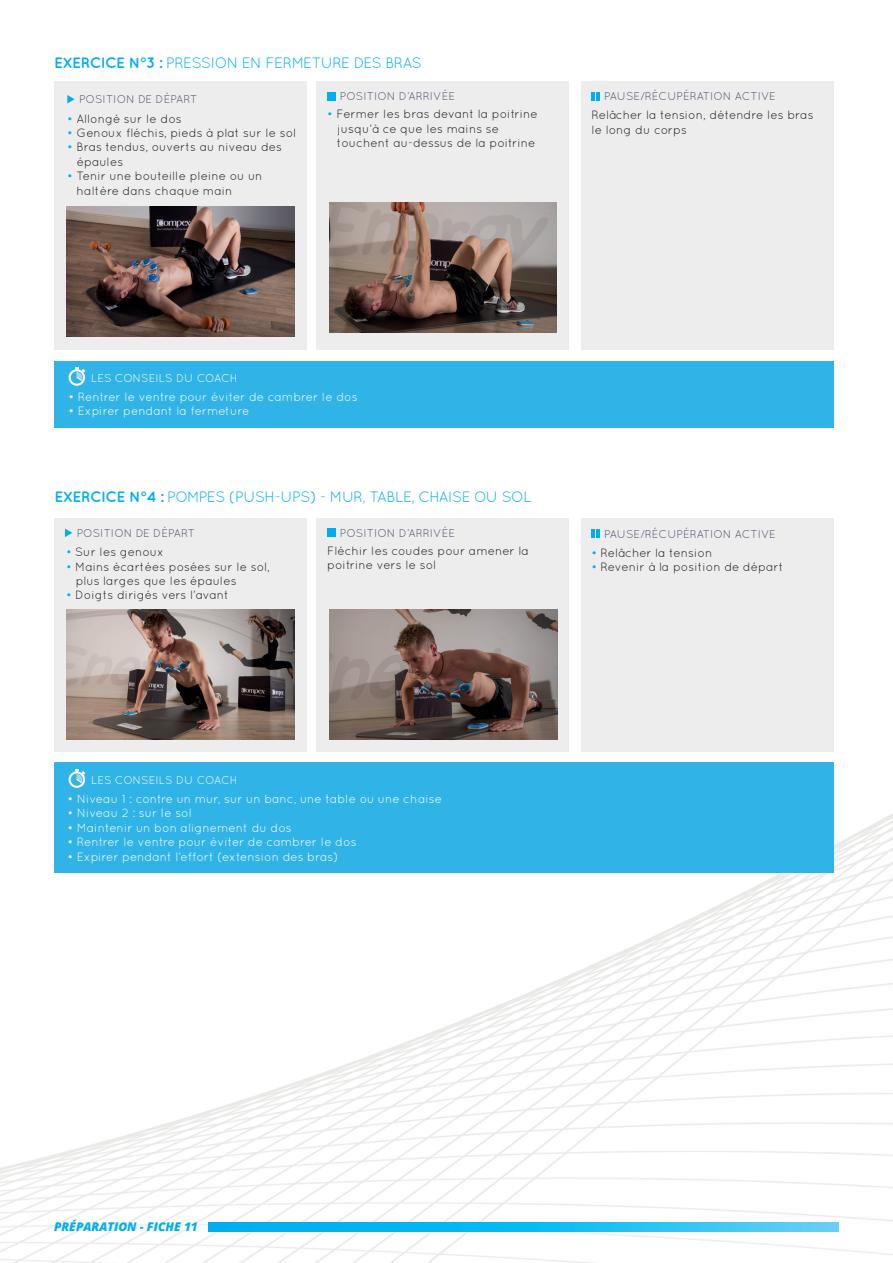
<style>
.page{position:relative;width:893px;height:1263px;background:#fff}
.page>*{position:absolute;margin:0;border:0;box-sizing:border-box;transform-origin:0 0}
.t1{font:15px "Quicksand";letter-spacing:-.03em;color:#00aeef}
.t2{font:12px/14.4px "Quicksand";color:#231f20}
.t3{font:12px "Quicksand";color:#fff}
.t4{font:italic 800 12px "Open Sans";color:#00aeef}
.t5{font:11.25px "Quicksand";color:#51526b}
.t6{font:11.25px "Quicksand";color:#fff}
.s1{font-weight:700}
.s2{color:#00aeef}
</style>
<div class="page">
<img style="left:0;top:843px;width:893px;height:420px">
<img style="left:789px;top:81px;width:104px;height:762px">
<img style="left:104px;top:427px;width:685px;height:336px">
<svg style="left:208px;top:1222px;width:631px;height:9px;background:#1abdf1"></svg>
<div style="left:54px;top:81px;width:253px;height:269px;background:#ededee"></div>
<div style="left:581px;top:81px;width:252px;height:269px;background:#ededee"></div>
<div style="left:317px;top:81px;width:252px;height:269px;background:#ededee"></div>
<svg style="left:67px;top:95px;width:8px;height:8px"></svg>
<div style="left:327px;top:92px;width:9px;height:8px;background:#00aeef"></div>
<svg style="left:591px;top:92px;width:9px;height:8px"></svg>
<img style="left:66px;top:206px;width:228px;height:130px">
<img style="left:329px;top:203px;width:228px;height:130px">
<div style="left:54px;top:361px;width:779px;height:66px;background:#30b3e7"></div>
<svg style="left:69px;top:367px;width:16px;height:19px"></svg>
<div style="left:581px;top:519px;width:252px;height:233px;background:#ededee"></div>
<div style="left:317px;top:519px;width:252px;height:233px;background:#ededee"></div>
<div style="left:54px;top:519px;width:253px;height:233px;background:#ededee"></div>
<svg style="left:65px;top:529px;width:7px;height:8px"></svg>
<div style="left:327px;top:528px;width:9px;height:9px;background:#00aeef"></div>
<svg style="left:591px;top:529px;width:9px;height:9px"></svg>
<img style="left:67px;top:610px;width:228px;height:130px">
<img style="left:330px;top:610px;width:228px;height:130px">
<div style="left:54px;top:763px;width:779px;height:110px;background:#30b3e7"></div>
<svg style="left:69px;top:769px;width:16px;height:19px"></svg>
<p class="t1" style="left:54px;top:54px;width:369px"><span class="s1">EXERCICE N°3 :</span> PRESSION EN FERMETURE DES BRAS</p>
<p class="t5" style="left:79px;top:93px;width:120px">POSITION DE DÉPART</p>
<p class="t5" style="left:340px;top:90px;width:117px">POSITION D’ARRIVÉE</p>
<p class="t5" style="left:604px;top:90px;width:173px">PAUSE/RÉCUPÉRATION ACTIVE</p>
<p class="t2" style="left:67px;top:111px;width:116px"><span class="s2">•</span> Allongé sur le dos</p>
<p class="t2" style="left:67px;top:125px;width:230px"><span class="s2">•</span> Genoux fléchis, pieds à plat sur le sol</p>
<p class="t2" style="left:77px;top:140px;width:207px;text-indent:-10px"><span class="s2">•</span> Bras tendus, ouverts au niveau des épaules</p>
<p class="t2" style="left:76px;top:169px;width:188px;text-indent:-9px"><span class="s2">•</span> Tenir une bouteille pleine ou un haltère dans chaque main</p>
<p class="t2" style="left:337px;top:107px;width:202px;text-indent:-10px"><span class="s2">•</span> Fermer les bras devant la poitrine jusqu’à ce que les mains se touchent au-dessus de la poitrine</p>
<p class="t2" style="left:591px;top:108px;width:224px">Relâcher la tension, détendre les bras le long du corps</p>
<p class="t6" style="left:91px;top:371px;width:148px">LES CONSEILS DU COACH</p>
<p class="t3" style="left:69px;top:390px;width:291px">• Rentrer le ventre pour éviter de cambrer le dos</p>
<p class="t3" style="left:69px;top:404px;width:182px">• Expirer pendant la fermeture</p>
<p class="t1" style="left:54px;top:488px;width:479px"><span class="s1">EXERCICE N°4 :</span> POMPES (PUSH-UPS) - MUR, TABLE, CHAISE OU SOL</p>
<p class="t5" style="left:77px;top:526px;width:120px">POSITION DE DÉPART</p>
<p class="t5" style="left:340px;top:526px;width:117px">POSITION D’ARRIVÉE</p>
<p class="t5" style="left:604px;top:527px;width:173px">PAUSE/RÉCUPÉRATION ACTIVE</p>
<p class="t2" style="left:66px;top:545px;width:99px"><span class="s2">•</span> Sur les genoux</p>
<p class="t2" style="left:76px;top:559px;width:196px;text-indent:-10px"><span class="s2">•</span> Mains écartées posées sur le sol, plus larges que les épaules</p>
<p class="t2" style="left:66px;top:588px;width:164px"><span class="s2">•</span> Doigts dirigés vers l’avant</p>
<p class="t2" style="left:327px;top:543px;width:203px">Fléchir les coudes pour amener la poitrine vers le sol</p>
<p class="t2" style="left:591px;top:545px;width:123px"><span class="s2">•</span> Relâcher la tension</p>
<p class="t2" style="left:591px;top:560px;width:194px"><span class="s2">•</span> Revenir à la position de départ</p>
<p class="t6" style="left:91px;top:773px;width:148px">LES CONSEILS DU COACH</p>
<p class="t3" style="left:68px;top:792px;width:376px">• Niveau 1 : contre un mur, sur un banc, une table ou une chaise</p>
<p class="t3" style="left:68px;top:806px;width:126px">• Niveau 2 : sur le sol</p>
<p class="t3" style="left:68px;top:821px;width:226px">• Maintenir un bon alignement du dos</p>
<p class="t3" style="left:68px;top:835px;width:291px">• Rentrer le ventre pour éviter de cambrer le dos</p>
<p class="t3" style="left:68px;top:849px;width:272px">• Expirer pendant l’effort (extension des bras)</p>
<p class="t4" style="left:54px;top:1218px;width:145px">PRÉPARATION - FICHE 11</p>
</div>
